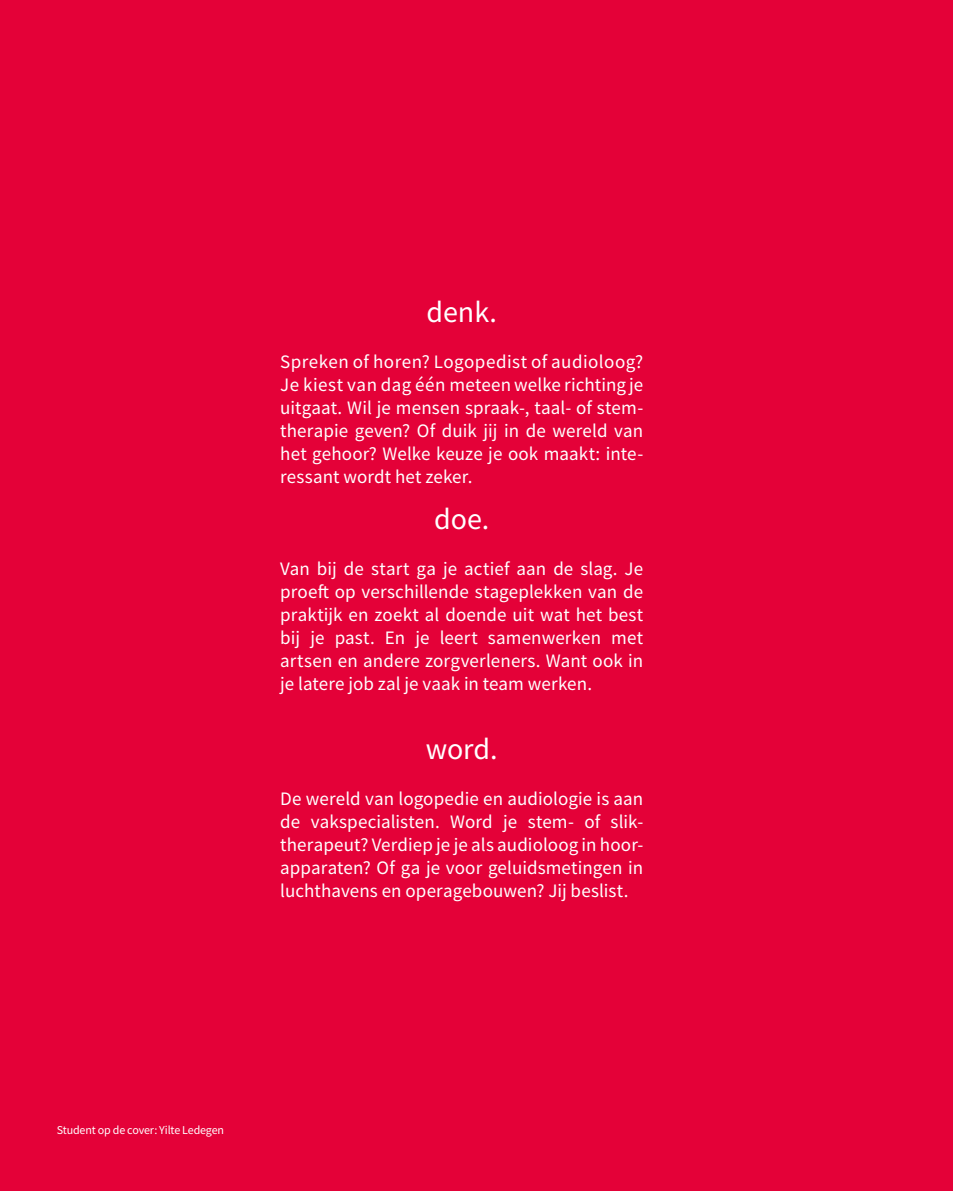
<style>
.page{position:relative;width:953px;height:1191px;background:#fff}
.page>*{position:absolute;margin:0;border:0;box-sizing:border-box;transform-origin:0 0}
.t1{font:30px "Source Sans Pro";color:#fff}
.t2{font:19px/23px "Source Sans Pro";letter-spacing:.005em;color:#fff;text-align:justify}
.t3{font:12px "Source Sans Pro";letter-spacing:-.01em;color:#fff}
</style>
<div class="page">
<div style="left:0;top:0;width:952px;height:1191px;background:#e40138"></div>
<h1 class="t1" style="left:426px;top:293px;width:72px">denk.</h1>
<p class="t2" style="left:280px;top:350px;width:364px">Spreken of horen? Logopedist of audioloog?<br>Je kiest van dag één meteen welke richting je uitgaat. Wil je mensen spraak-, taal- of stem&shy;therapie geven? Of duik jij in de wereld van het gehoor? Welke keuze je ook maakt: inte&shy;ressant wordt het zeker.</p>
<h1 class="t1" style="left:434px;top:500px;width:57px">doe.</h1>
<p class="t2" style="left:280px;top:557px;width:364px">Van bij de start ga je actief aan de slag. Je proeft op verschillende stageplekken van de praktijk en zoekt al doende uit wat het best bij je past. En je leert samenwerken met artsen en andere zorgverleners. Want ook in je latere job zal je vaak in team werken.</p>
<h1 class="t1" style="left:426px;top:730px;width:73px">word.</h1>
<p class="t2" style="left:280px;top:787px;width:364px">De wereld van logopedie en audiologie is aan de vakspecialisten. Word je stem- of slik&shy;therapeut? Verdiep je je als audioloog in hoor&shy;apparaten? Of ga je voor geluidsmetingen in luchthavens en operagebouwen? Jij beslist.</p>
<p class="t3" style="left:51px;top:1122px;width:175px"><sup>2</sup>Student op de cover: Yilte Ledegen</p>
</div>
